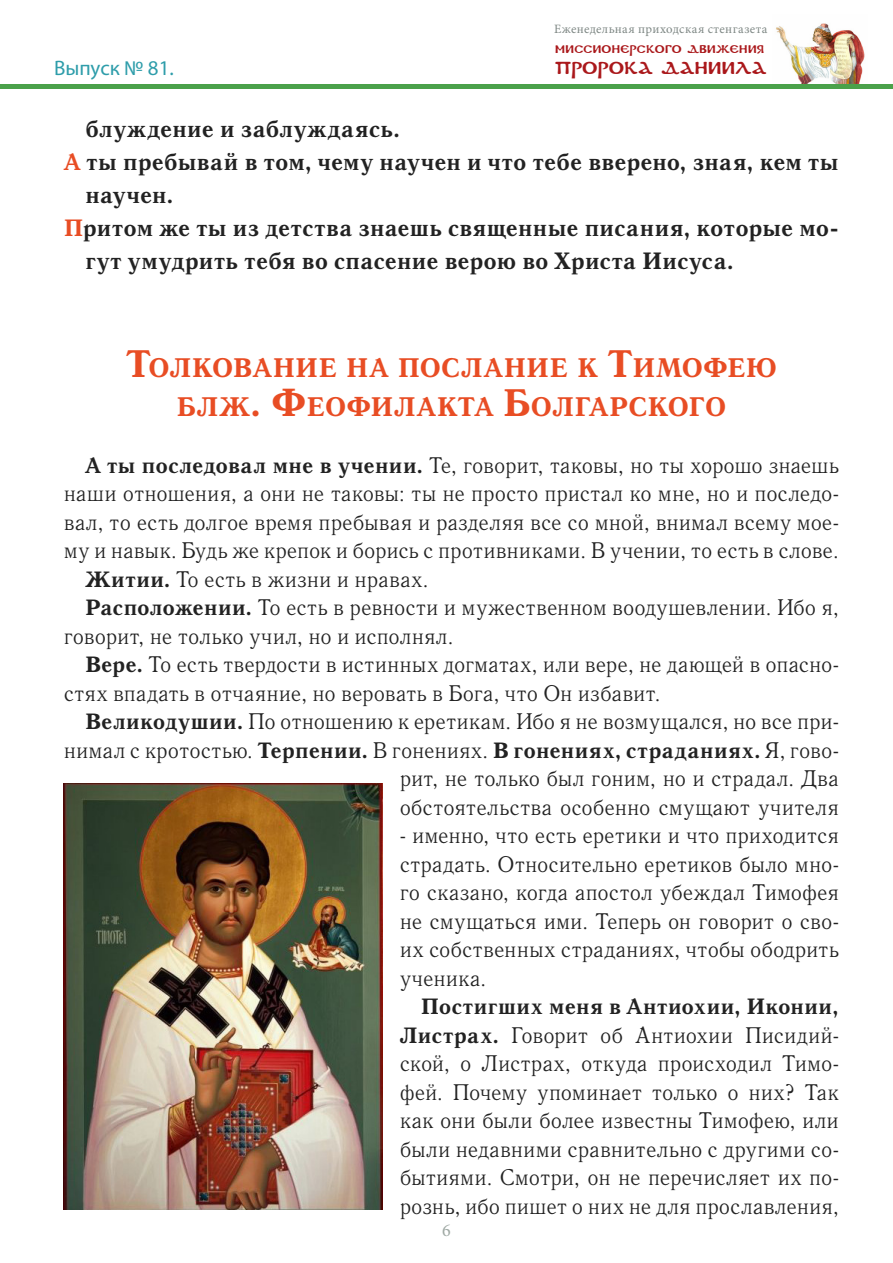
<style>
.page{position:relative;width:893px;height:1263px;background:#fff}
.page>*{position:absolute;margin:0;border:0;box-sizing:border-box;transform-origin:0 0}
.Св_Писание__текст{font:700 27.3px "Quant Antiqua C";letter-spacing:.01em;color:#e84d24}
.Св_Писание__текст-2{font:700 24px/33px "Quant Antiqua C";letter-spacing:-.015em;color:#222}
._2__Основной_текст{font:22.5px/28.5px "Quant Antiqua C";letter-spacing:-.005em;color:#222;text-align:justify}
.t1{font:21px "Myriad Pro";color:#2e9daa}
.t2{font:18px "Minion Pro";color:#9fa9a4}
.t3{font:17.1px "DS Coptic";letter-spacing:.01em;color:#aa181b}
.t4{font:12.75px "Minion Pro";letter-spacing:.03em;color:#7f8885}
.t5{font:10.95px "DS Coptic";letter-spacing:.025em;color:#aa181b}
.s1{color:#e84d24}
.s2{font-size:39px}
.s3{font-weight:700}
</style>
<div class="page">
<img style="left:776px;top:23px;width:89px;height:61px">
<div style="left:0;top:84px;width:893px;height:5px;background:#4aa14a"></div>
<img style="left:64px;top:783px;width:319px;height:427px">
<p class="t1" style="left:54px;top:55px;width:121px">Выпуск № 81.</p>
<p class="t4" style="left:554px;top:21px;width:215px">Еженедельная приходская стенгазета</p>
<p class="t5" style="left:555px;top:42px;width:210px">Миссионерского движения</p>
<p class="t3" style="left:555px;top:57px;width:213px">ПРОРОКА ДАНИИЛА</p>
<p class="Св_Писание__текст-2" style="left:85px;top:112px;width:317px">блуждение и заблуждаясь.</p>
<p class="Св_Писание__текст-2" style="left:85px;top:145px;width:755px;text-indent:-21px"><span class="s1">А</span> ты пребывай в том, чему научен и что тебе вверено, зная, кем ты научен.</p>
<p class="Св_Писание__текст-2" style="left:85px;top:211px;width:755px;text-indent:-21px"><span class="s1">П</span>ритом же ты из детства знаешь священные писания, которые мо&shy;гут умудрить тебя во спасение верою во Христа Иисуса.</p>
<p class="Св_Писание__текст" style="left:126px;top:353px;width:653px"><span class="s2">Т</span>олкование на послание к <span class="s2">Т</span>имофею</p>
<p class="Св_Писание__текст" style="left:176px;top:392px;width:551px">блж<span class="s2">. Ф</span>еофилакта <span class="s2">Б</span>олгарского</p>
<p class="_2__Основной_текст" style="left:64px;top:451px;width:777px;text-indent:21px"><span class="s3">А ты последовал мне в учении.</span> Те, говорит, таковы, но ты хорошо знаешь наши отношения, а они не таковы: ты не просто пристал ко мне, но и последо&shy;вал, то есть долгое время пребывая и разделяя все со мной, внимал всему мое&shy;му и навык. Будь же крепок и борись с противниками. В учении, то есть в слове.</p>
<p class="_2__Основной_текст" style="left:85px;top:565px;width:345px"><span class="s3">Житии.</span> То есть в жизни и нравах.</p>
<p class="_2__Основной_текст" style="left:64px;top:594px;width:777px;text-indent:21px"><span class="s3">Расположении.</span> То есть в ревности и мужественном воодушевлении. Ибо я, говорит, не только учил, но и исполнял.</p>
<p class="_2__Основной_текст" style="left:64px;top:651px;width:777px;text-indent:21px"><span class="s3">Вере.</span> То есть твердости в истинных догматах, или вере, не дающей в опасно&shy;стях впадать в отчаяние, но веровать в Бога, что Он избавит.</p>
<p class="_2__Основной_текст" style="left:64px;top:708px;width:777px;text-align:right"><span class="s3">Великодушии.</span> По отношению к еретикам. Ибо я не возмущался, но все при&shy;нимал с кротостью. <span class="s3">Терпении.</span> В гонениях. <span class="s3">В гонениях, страданиях.</span> Я, гово&shy;рит, не только был гоним, но и страдал. Два<br>обстоятельства особенно смущают учителя</p>
<p class="_2__Основной_текст" style="left:400px;top:822px;width:441px">- именно, что есть еретики и что приходится страдать. Относительно еретиков было мно&shy;го сказано, когда апостол убеждал Тимофея не смущаться ими. Теперь он говорит о сво&shy;их собственных страданиях, чтобы ободрить ученика.</p>
<p class="_2__Основной_текст" style="left:400px;top:993px;width:441px;text-indent:21px"><span class="s3">Постигших меня в Антиохии, Иконии, Листрах.</span> Говорит об Антиохии Писидий&shy;ской, о Листрах, откуда происходил Тимо&shy;фей. Почему упоминает только о них? Так как они были более известны Тимофею, или были недавними сравнительно с другими со&shy;бытиями. Смотри, он не перечисляет их по&shy;рознь, ибо пишет о них не для прославления,</p>
<p class="t2" style="left:442px;top:1218px;width:10px">6</p>
</div>
